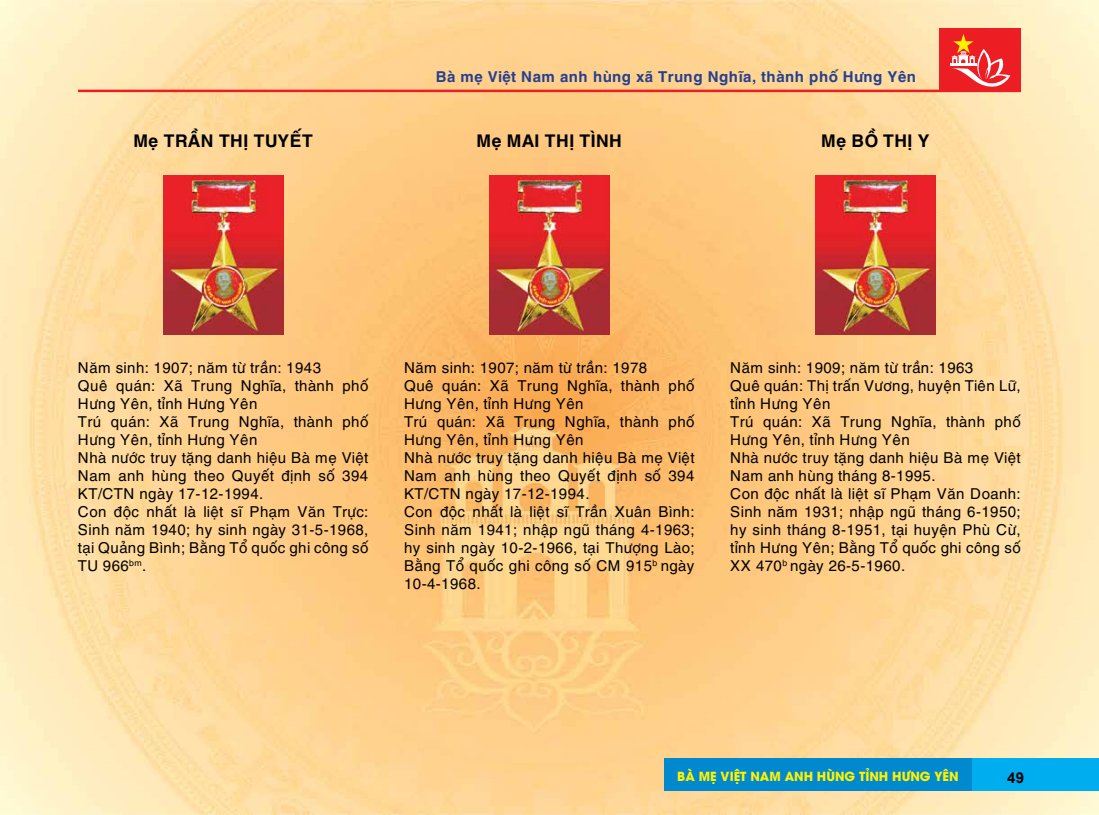
<style>
.page{position:relative;width:1099px;height:815px;background:#fff}
.page>*{position:absolute;margin:0;border:0;box-sizing:border-box;transform-origin:0 0}
.t1{font:700 17.5px "UTM Helve";color:#000}
.t2{font:15px/18px "UTM Helve";color:#000}
.t3{font:700 15px "UTM Helve";letter-spacing:.01em;color:#25408f}
.t4{font:700 15px "Arial";color:#000}
.t5{font:700 12.5px "UTM Avo";color:#fff200}
</style>
<div class="page">
<img style="left:0;top:0;width:1098px;height:815px">
<div style="left:971px;top:758px;width:127px;height:33px;background:#00aeef"></div>
<div style="left:664px;top:758px;width:307px;height:33px;background:#0089cf"></div>
<hr style="left:78px;top:90px;width:942px;height:2px;background:#ed1d24">
<div style="left:939px;top:28px;width:81px;height:64px;background:#ed1d24"></div>
<hr style="left:950px;top:64px;width:26px;height:2px;background:#fff">
<svg style="left:951px;top:34px;width:59px;height:53px"></svg>
<img style="left:164px;top:176px;width:119px;height:159px">
<img style="left:490px;top:176px;width:119px;height:159px">
<img style="left:816px;top:176px;width:119px;height:159px">
<p class="t1" style="left:133px;top:126px;width:181px">Mẹ TRẦN THỊ TUYẾT</p>
<p class="t3" style="left:436px;top:64px;width:482px">Bà mẹ Việt Nam anh hùng xã Trung Nghĩa, thành phố Hưng Yên</p>
<p class="t1" style="left:476px;top:126px;width:147px">Mẹ MAI THỊ TÌNH</p>
<p class="t1" style="left:821px;top:126px;width:110px">Mẹ BỒ THỊ Y</p>
<p class="t2" style="left:78px;top:357px;width:292px">Năm sinh: 1907; năm từ trần: 1943<br>Quê quán: Xã Trung Nghĩa, thành phố<br>Hưng Yên, tỉnh Hưng Yên<br>Trú quán: Xã Trung Nghĩa, thành phố<br>Hưng Yên, tỉnh Hưng Yên<br>Nhà nước truy tặng danh hiệu Bà mẹ Việt<br>Nam anh hùng theo Quyết định số 394<br>KT/CTN ngày 17-12-1994.<br>Con độc nhất là liệt sĩ Phạm Văn Trực:<br>Sinh năm 1940; hy sinh ngày 31-5-1968, tại Quảng Bình; Bằng Tổ quốc ghi công số<br>TU 966<sup>bm</sup>.</p>
<p class="t2" style="left:404px;top:357px;width:292px">Năm sinh: 1907; năm từ trần: 1978<br>Quê quán: Xã Trung Nghĩa, thành phố<br>Hưng Yên, tỉnh Hưng Yên<br>Trú quán: Xã Trung Nghĩa, thành phố<br>Hưng Yên, tỉnh Hưng Yên<br>Nhà nước truy tặng danh hiệu Bà mẹ Việt<br>Nam anh hùng theo Quyết định số 394<br>KT/CTN ngày 17-12-1994.<br>Con độc nhất là liệt sĩ Trần Xuân Bình:<br>Sinh năm 1941; nhập ngũ tháng 4-1963; hy sinh ngày 10-2-1966, tại Thượng Lào;<br>Bằng Tổ quốc ghi công số CM 915<sup>b</sup> ngày<br>10-4-1968.</p>
<p class="t2" style="left:730px;top:357px;width:292px">Năm sinh: 1909; năm từ trần: 1963<br>Quê quán: Thị trấn Vương, huyện Tiên Lữ, tỉnh Hưng Yên<br>Trú quán: Xã Trung Nghĩa, thành phố<br>Hưng Yên, tỉnh Hưng Yên<br>Nhà nước truy tặng danh hiệu Bà mẹ Việt<br>Nam anh hùng tháng 8-1995.<br>Con độc nhất là liệt sĩ Phạm Văn Doanh:<br>Sinh năm 1931; nhập ngũ tháng 6-1950; hy sinh tháng 8-1951, tại huyện Phù Cừ, tỉnh Hưng Yên; Bằng Tổ quốc ghi công số<br>XX 470<sup>b</sup> ngày 26-5-1960.</p>
<p class="t5" style="left:677px;top:766px;width:283px">BÀ MẸ VIỆT NAM ANH HÙNG TỈNH HƯNG YÊN</p>
<p class="t4" style="left:1007px;top:769px;width:18px">49</p>
</div>
